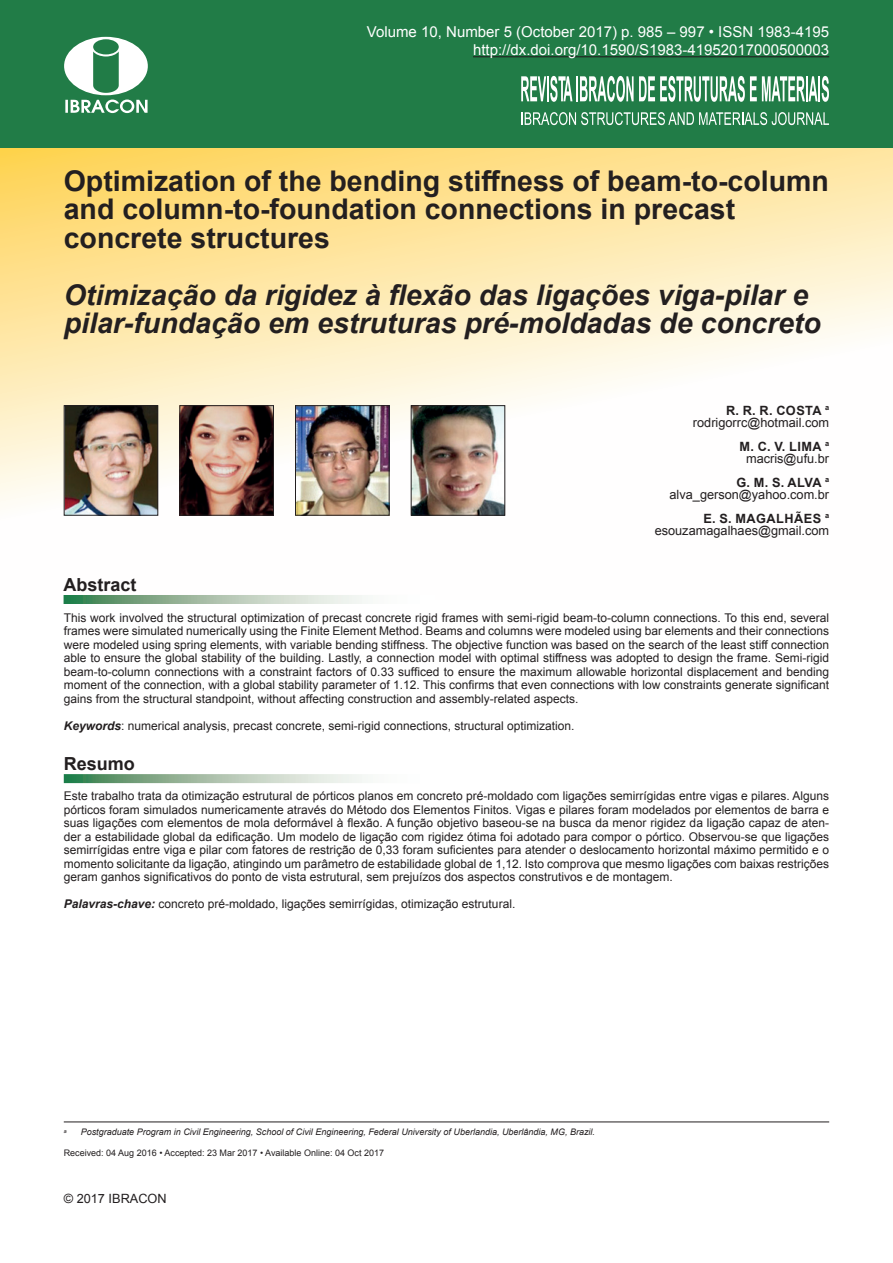
<style>
.page{position:relative;width:893px;height:1263px;background:#fff}
.page>*{position:absolute;margin:0;border:0;box-sizing:border-box;transform-origin:0 0}
.t1{font:700 28.5px/28.5px "Arial";color:#231f20}
.t2{font:italic 700 28.5px/28.5px "Arial";color:#231f20}
.t3{font:700 18px "Arial";color:#231f20}
.t4{font:15px/18px "Arial";color:#fff;text-align:right}
.t5{font:12.75px/12px "Arial";color:#231f20;text-align:right}
.t6{font:12px/13.5px "Arial";color:#231f20;text-align:justify}
.t7{font:italic 9px "Arial";color:#231f20}
.t8{font:9px "Arial";color:#231f20}
.t9{font:italic 5.25px "Arial";color:#231f20}
.s1{font-weight:700}
.s2{font-weight:700;font-style:italic}
</style>
<div class="page">
<svg style="left:0;top:148px;width:893px;height:452px"></svg>
<div style="left:0;top:0;width:893px;height:148px;background:#217c47"></div>
<svg style="left:64px;top:37px;width:84px;height:76px"></svg>
<svg style="left:521px;top:76px;width:51px;height:26px"></svg>
<hr style="left:576px;top:76px;width:2px;height:25px;background:#fff">
<svg style="left:580px;top:76px;width:249px;height:26px"></svg>
<svg style="left:521px;top:112px;width:308px;height:13px"></svg>
<hr style="left:473px;top:56px;width:356px;height:1px;background:#231f20">
<img style="left:66px;top:407px;width:90px;height:107px">
<div style="left:64px;top:405px;width:94px;height:111px;border:1px solid #231f20"></div>
<img style="left:181px;top:407px;width:91px;height:107px">
<div style="left:179px;top:405px;width:95px;height:111px;border:1px solid #231f20"></div>
<img style="left:413px;top:407px;width:90px;height:107px">
<div style="left:411px;top:405px;width:94px;height:111px;border:1px solid #231f20"></div>
<img style="left:297px;top:407px;width:90px;height:107px">
<div style="left:295px;top:405px;width:94px;height:111px;border:1px solid #231f20"></div>
<hr style="left:64px;top:1121px;width:765px;height:1px;background:#231f20">
<svg style="left:64px;top:595px;width:372px;height:9px"></svg>
<svg style="left:64px;top:774px;width:299px;height:9px;background:#a3bfa8"></svg>
<p class="t4" style="left:367px;top:23px;width:464px">Volume 10, Number 5 (October 2017) p. 985 – 997 • ISSN 1983-4195 http://dx.doi.org/10.1590/S1983-41952017000500003</p>
<h1 class="t1" style="left:64px;top:167px;width:767px">Optimization of the bending stiffness of beam-to-column and column-to-foundation connections in precast concrete structures</h1>
<h1 class="t2" style="left:64px;top:281px;width:759px">Otimização da rigidez à flexão das ligações viga-pilar e pilar-fundação em estruturas pré-moldadas de concreto</h1>
<h2 class="t3" style="left:64px;top:572px;width:75px">Abstract</h2>
<p class="t5" style="left:693px;top:404px;width:138px"><span class="s1">R. R. R. COSTA</span> <sup>a </sup>rodrigorrc@hotmail.com</p>
<p class="t5" style="left:739px;top:440px;width:91px;text-align:center"><span class="s1">M. C. V. LIMA</span> <sup>a </sup>macris@ufu.br</p>
<p class="t5" style="left:669px;top:476px;width:161px"><span class="s1">G. M. S. ALVA</span> <sup>a </sup>alva_gerson@yahoo.com.br</p>
<p class="t5" style="left:655px;top:512px;width:176px"><span class="s1">E. S. MAGALHÃES</span> <sup>a </sup>esouzamagalhaes@gmail.com</p>
<p class="t6" style="left:64px;top:611px;width:767px">This work involved the structural optimization of precast concrete rigid frames with semi-rigid beam-to-column connections. To this end, several frames were simulated numerically using the Finite Element Method. Beams and columns were modeled using bar elements and their connections were modeled using spring elements, with variable bending stiffness. The objective function was based on the search of the least stiff connection able to ensure the global stability of the building. Lastly, a connection model with optimal stiffness was adopted to design the frame. Semi-rigid beam-to-column connections with a constraint factors of 0.33 sufficed to ensure the maximum allowable horizontal displacement and bending moment of the connection, with a global stability parameter of 1.12. This confirms that even connections with low constraints generate significant gains from the structural standpoint, without affecting construction and assembly-related aspects.</p>
<p class="t6" style="left:64px;top:719px;width:512px"><span class="s2">Keywords</span>: numerical analysis, precast concrete, semi-rigid connections, structural optimization.</p>
<h2 class="t3" style="left:64px;top:751px;width:73px">Resumo</h2>
<p class="t6" style="left:64px;top:789px;width:767px">Este trabalho trata da otimização estrutural de pórticos planos em concreto pré-moldado com ligações semirrígidas entre vigas e pilares. Alguns pórticos foram simulados numericamente através do Método dos Elementos Finitos. Vigas e pilares foram modelados por elementos de barra e suas ligações com elementos de mola deformável à flexão. A função objetivo baseou-se na busca da menor rigidez da ligação capaz de aten&shy;der a estabilidade global da edificação. Um modelo de ligação com rigidez ótima foi adotado para compor o pórtico. Observou-se que ligações semirrígidas entre viga e pilar com fatores de restrição de 0,33 foram suficientes para atender o deslocamento horizontal máximo permitido e o momento solicitante da ligação, atingindo um parâmetro de estabilidade global de 1,12. Isto comprova que mesmo ligações com baixas restrições geram ganhos significativos do ponto de vista estrutural, sem prejuízos dos aspectos construtivos e de montagem.</p>
<p class="t6" style="left:64px;top:897px;width:453px"><span class="s2">Palavras-chave:</span> concreto pré-moldado, ligações semirrígidas, otimização estrutural.</p>
<p class="t9" style="left:64px;top:1127px;width:4px">a</p>
<p class="t7" style="left:81px;top:1126px;width:516px">Postgraduate Program in Civil Engineering, School of Civil Engineering, Federal University of Uberlandia, Uberlândia, MG, Brazil.</p>
<p class="t8" style="left:64px;top:1147px;width:322px">Received: 04 Aug 2016 • Accepted: 23 Mar 2017 • Available Online: 04 Oct 2017</p>
<p class="t5" style="left:64px;top:1192px;width:104px">© 2017 IBRACON</p>
</div>
